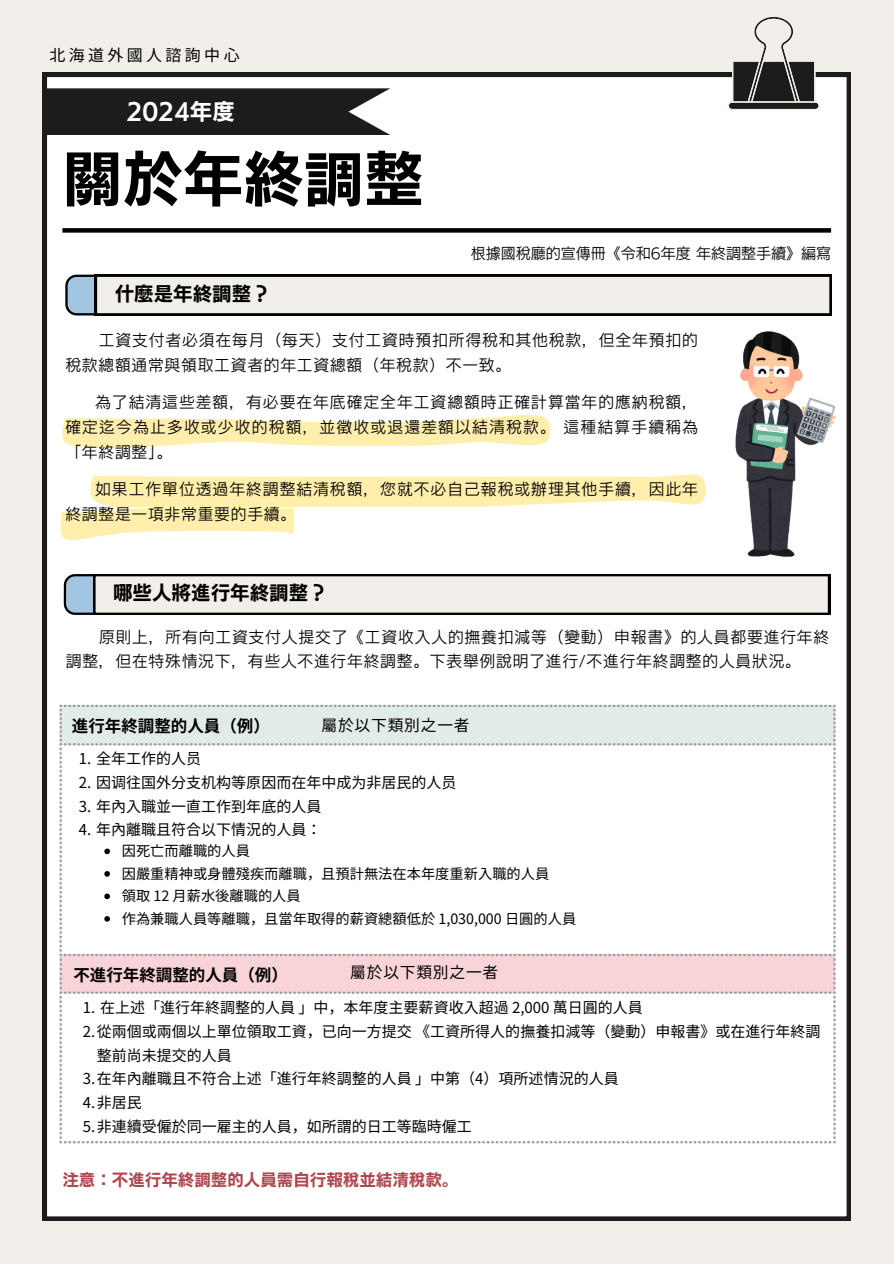
<style>
.page{position:relative;width:894px;height:1264px;background:#fff}
.page>*{position:absolute;margin:0;border:0;box-sizing:border-box;transform-origin:0 0}
.t1{font:60.3px "UD Kakugo Small Pr 6 N B";color:#000}
.t2{font:22.5px "UD Kakugo Small Pr 6 N B";color:#fff}
.t3{font:19.5px "UD Kakugo Small Pr 6 N B";color:#000}
.t4{font:700 16.5px "Noto Sans JP";color:#000}
.t5{font:16.5px "UD Kakugo Small Pr 6 N B";color:#af474f}
.t6{font:16.05px "Noto Sans JP";letter-spacing:.21em;color:#000}
.t7{font:15.75px/25px "Canva UD Kakugo Small Pr 6 N R";letter-spacing:.06em;color:#000}
.t8{font:15.75px "Noto Sans JP";letter-spacing:.05em;color:#000}
.t9{font:15px/23.7px "Noto Sans JP";color:#000}
.t10{font:15px "Canva UD Kakugo Small Pr 6 N R";color:#000}
.t11{font:14.25px "Noto Sans JP";color:#000}
.s1{font-family:"Noto Sans CJ Ksc"}
</style>
<div class="page">
<div style="left:0;top:0;width:893px;height:1263px;background:#f2efea"></div>
<div style="left:43px;top:73px;width:807px;height:1147px;background:#fff"></div>
<svg style="left:60px;top:704px;width:775px;height:439px;background:#faf8f8"></svg>
<svg style="left:43px;top:88px;width:347px;height:47px;background:#2b2b2b"></svg>
<svg style="left:727px;top:17px;width:92px;height:93px"></svg>
<div style="left:62px;top:228px;width:768px;height:5px;background:#000"></div>
<svg style="left:65px;top:275px;width:766px;height:40px"></svg>
<div style="left:93px;top:574px;width:736px;height:41px;background:#000"></div>
<svg style="left:64px;top:574px;width:764px;height:40px;background:#d7d6d2"></svg>
<img style="left:735px;top:331px;width:100px;height:225px">
<svg style="left:62px;top:415px;width:488px;height:33px;background:#fff2bf"></svg>
<svg style="left:90px;top:474px;width:615px;height:32px;background:#fff0b5"></svg>
<svg style="left:60px;top:507px;width:234px;height:33px;background:#fff2c2"></svg>
<svg style="left:104px;top:848px;width:6px;height:6px"></svg>
<svg style="left:104px;top:871px;width:6px;height:5px"></svg>
<svg style="left:104px;top:893px;width:6px;height:6px"></svg>
<svg style="left:104px;top:916px;width:6px;height:5px"></svg>
<p class="t6" style="left:49px;top:42px;width:191px">北海道外國人諮詢中心</p>
<p class="t2" style="left:126px;top:100px;width:110px">2024年度</p>
<p class="t1" style="left:62px;top:148px;width:363px">關於年終調整</p>
<h3 class="t3" style="left:115px;top:283px;width:157px">什麼是年終調整？</h3>
<h4 class="t10" style="left:470px;top:246px;width:362px">根據國稅廳的宣傳冊《令和6年度年終調整手續》編寫</h4>
<h2 class="t7" style="left:65px;top:327px;width:634px;text-indent:33px">工資支付者必須在每月（每天）支付工資時預扣所得稅和其他稅款，但全年預扣的稅款總額通常與領取工資者的年工資總額（年稅款）不一致。</h2>
<p class="t7" style="left:65px;top:389px;width:634px;text-align:justify;text-indent:30px">為了結清這些差額，有必要在年底確定全年工資總額時正確計算當年的應納稅額，確定迄今為止多收或少收的稅額，並徵收或退還差額以結清稅款。這種結算手續稱為「年終調整」。</p>
<h6 class="t7" style="left:65px;top:476px;width:634px;text-indent:30px">如果工作單位透過年終調整結清稅額，您就不必自己報稅或辦理其他手續，因此年終調整是一項非常重要的手續。</h6>
<h6 class="t3" style="left:113px;top:583px;width:216px">哪些人將進行年終調整？</h6>
<h6 class="t7" style="left:66px;top:624px;width:764px;text-indent:33px">原則上，所有向工資支付人提交了《工資收入人的撫養扣減等（變動）申報書》的人員都要進行年終調整，但在特殊情況下，有些人不進行年終調整。下表舉例說明了進行/不進行年終調整的人員狀況。</h6>
<p class="t8" style="left:321px;top:712px;width:150px">屬於以下類別之一者</p>
<h6 class="t4" style="left:72px;top:712px;width:199px">進行年終調整的人員（例）</h6>
<p class="t9" style="left:79px;top:746px;width:124px">1. 全年工作的人<span class="s1">员</span></p>
<h3 class="t9" style="left:79px;top:769px;width:379px">2. 因<span class="s1">调</span>往国外分支机构等原因而在年中成<span class="s1">为</span>非居民的人<span class="s1">员</span></h3>
<h6 class="t9" style="left:79px;top:793px;width:244px">3. 年內入職並一直工作到年底的人員</h6>
<h5 class="t9" style="left:79px;top:817px;width:244px">4. 年內離職且符合以下情況的人員：</h5>
<h6 class="t11" style="left:122px;top:839px;width:130px">因死亡而離職的人員</h6>
<p class="t11" style="left:122px;top:862px;width:429px">因嚴重精神或身體殘疾而離職，且預計無法在本年度重新入職的人員</p>
<p class="t11" style="left:122px;top:884px;width:180px">領取 12 月薪水後離職的人員</p>
<p class="t11" style="left:122px;top:907px;width:456px">作為兼職人員等離職，且當年取得的薪資總額低於 1,030,000 日圓的人員</p>
<p class="t8" style="left:350px;top:959px;width:150px">屬於以下類別之一者</p>
<p class="t4" style="left:73px;top:961px;width:216px">不進行年終調整的人員（例）</p>
<p class="t9" style="left:83px;top:995px;width:561px">1. 在上述「進行年終調整的人員」中，本年度主要薪資收入超過 2,000 萬日圓的人員</p>
<p class="t9" style="left:97px;top:1018px;width:725px;text-indent:-14px">2.從兩個或兩個以上單位領取工資，已向一方提交《工資所得人的撫養扣減等（變動）申報書》或在進行年終調整前尚未提交的人員</p>
<p class="t9" style="left:83px;top:1066px;width:537px">3.在年內離職且不符合上述「進行年終調整的人員」中第（4）項所述情況的人員</p>
<h6 class="t9" style="left:83px;top:1089px;width:59px">4.非居民</h6>
<h5 class="t9" style="left:83px;top:1113px;width:389px">5.非連續受僱於同一雇主的人員，如所謂的日工等臨時僱工</h5>
<p class="t5" style="left:62px;top:1170px;width:397px">注意：不進行年終調整的人員需自行報稅並結清稅款。</p>
</div>
